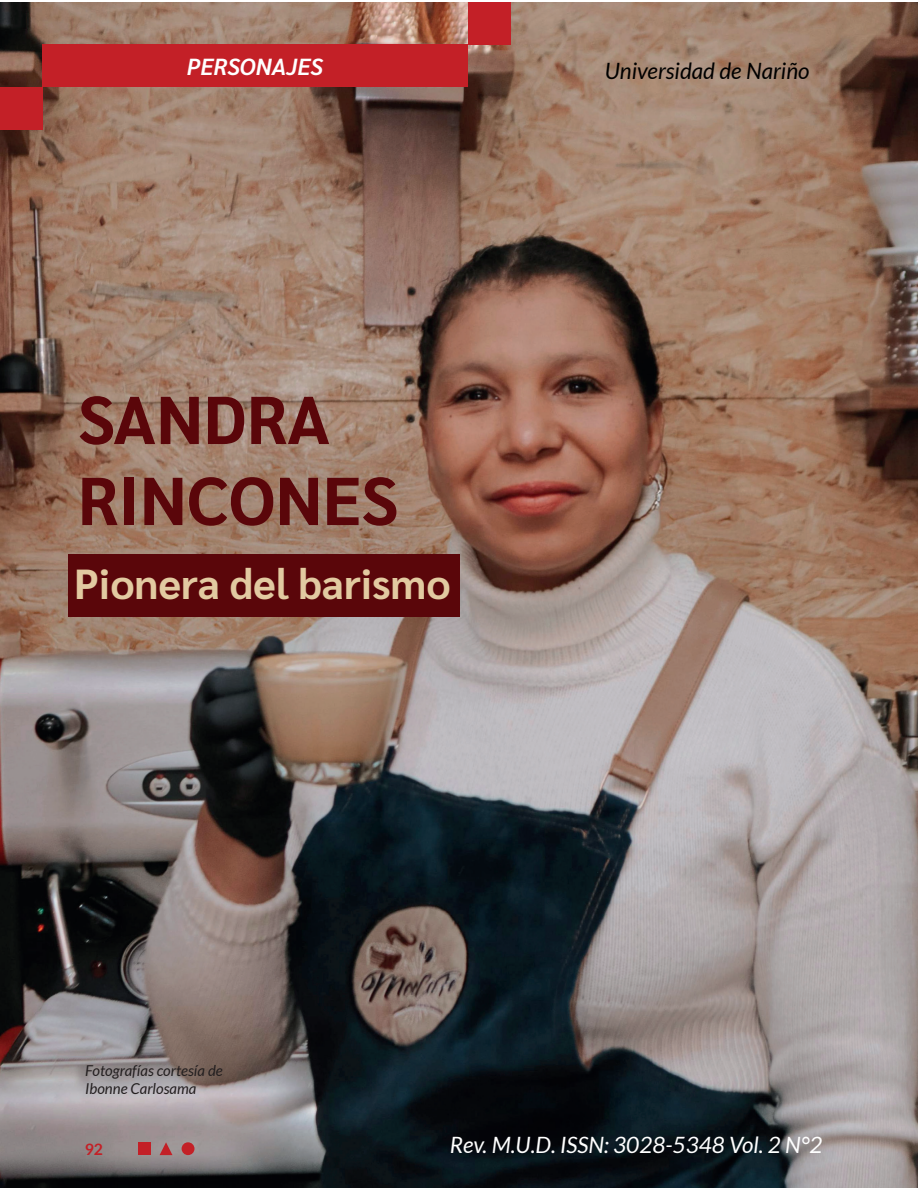
<style>
.page{position:relative;width:918px;height:1188px;background:#fff}
.page>*{position:absolute;margin:0;border:0;box-sizing:border-box;transform-origin:0 0}
.t1{font:700 67.5px/81px "Sarabun";color:#5a060a}
.t2{font:700 42px "Sarabun";color:#e2caa1}
.t3{font:italic 600 23.25px "Sarabun";color:#fff}
.t4{font:italic 22.5px "Lato";color:#fff}
.t5{font:italic 22.5px "Lato";color:#000}
.t6{font:700 15.75px "Lato";color:#c32027}
.t7{font:italic 15px/18px "Lato";color:#231f20}
</style>
<div class="page">
<img style="left:0;top:2px;width:918px;height:1186px">
<div style="left:68px;top:554px;width:392px;height:63px;background:#5a060a"></div>
<div style="left:468px;top:2px;width:42px;height:43px;background:#c32027"></div>
<div style="left:42px;top:45px;width:426px;height:42px;background:#c32027"></div>
<div style="left:0;top:87px;width:42px;height:43px;background:#c32027"></div>
<div style="left:138px;top:1142px;width:12px;height:13px;background:#c32027"></div>
<div style="left:182px;top:1142px;width:13px;height:13px;background:#c32027;border-radius:50%"></div>
<svg style="left:160px;top:1142px;width:12px;height:13px"></svg>
<h3 class="t3" style="left:187px;top:53px;width:138px">PERSONAJES</h3>
<h1 class="t1" style="left:78px;top:380px;width:322px">SANDRA<br>RINCONES</h1>
<h2 class="t2" style="left:74px;top:560px;width:378px">Pionera del barismo</h2>
<h3 class="t5" style="left:605px;top:59px;width:206px">Universidad de Nariño</h3>
<p class="t7" style="left:85px;top:1062px;width:139px">Fotografías cortesía de<br>Ibonne Carlosama</p>
<p class="t6" style="left:85px;top:1140px;width:20px">92</p>
<h3 class="t4" style="left:450px;top:1133px;width:374px">Rev. M.U.D. ISSN: 3028-5348 Vol. 2 N°2</h3>
</div>
